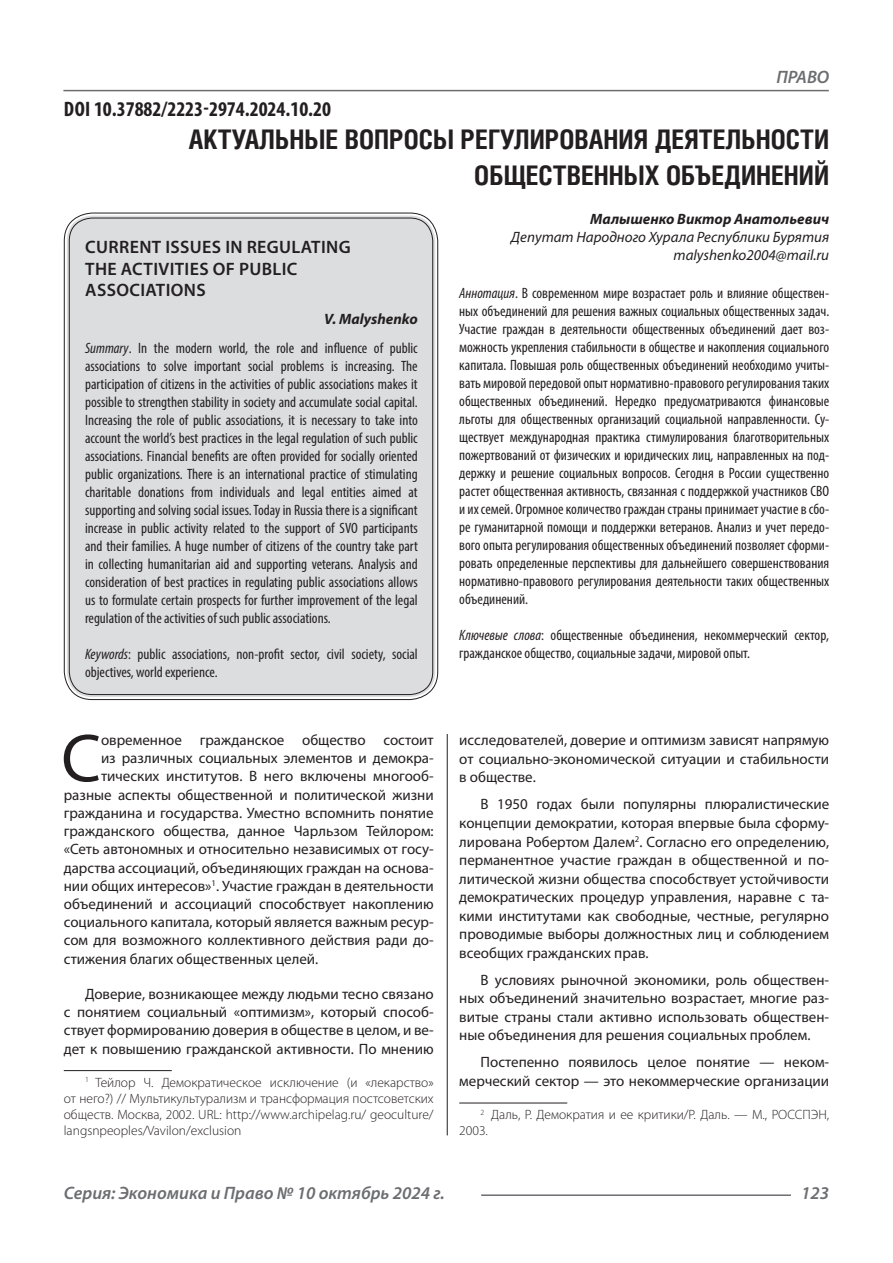
<style>
.page{position:relative;width:893px;height:1263px;background:#fff}
.page>*{position:absolute;margin:0;border:0;box-sizing:border-box;transform-origin:0 0}
.Статья_текст_первый{font:68.4px "Myriad Pro";color:#231f20}
.Статья_название{font:700 27px/36px "Helios Cond C";color:#231f20;text-align:right}
.ДОИ{font:700 condensed 21px "Myriad Pro";color:#231f20}
.Статья_название_англ{font:600 18px/21.6px "Myriad Pro";letter-spacing:.02em;color:#231f20}
.t1{font:italic 600 18px "Myriad Pro";color:#6c6d70}
.Статья_аннотация_тек{font:condensed 15px/18px "Myriad Pro";color:#231f20;text-align:justify}
.Статья_аннотация_анг{font:condensed 15px/18px "Myriad Pro";color:#231f20;text-align:justify}
.Статья_текст{font:15px/18.6px "Myriad Pro";color:#231f20;text-align:justify}
.Статья_текст_первый-2{font:15px "Myriad Pro";color:#231f20}
.Статья_автор_инфо{font:italic 15px "Myriad Pro";color:#231f20}
.Статья_автор_инфо-2{font:italic 700 15px "Myriad Pro";color:#231f20}
.Статья_автор_англ{font:italic 700 15px "Myriad Pro";color:#231f20}
.Сноска{font:300 13.5px/16.2px "Myriad Pro";color:#231f20;text-align:justify}
.s1{font-style:italic}
</style>
<div class="page">
<hr style="left:447px;top:128px;width:1px;height:1007px;background:#231f20">
<hr style="left:63px;top:90px;width:766px;height:1px;background:#6c6d70">
<hr style="left:481px;top:1194px;width:310px;height:2px;background:#6c6d70">
<div style="left:443px;top:128px;width:10px;height:606px;background:#fff"></div>
<div style="left:67px;top:216px;width:368px;height:481px;background:#dcdddf;border-radius:26px"></div>
<hr style="left:64px;top:1070px;width:108px;height:1px;background:#231f20">
<hr style="left:459px;top:1103px;width:108px;height:1px;background:#231f20">
<p class="ДОИ" style="left:64px;top:96px;width:269px">DOI 10.37882/2223-2974.2024.10.20</p>
<p class="t1" style="left:776px;top:66px;width:54px">ПРАВО</p>
<p class="Статья_название" style="left:189px;top:121px;width:642px">АКТУАЛЬНЫЕ ВОПРОСЫ РЕГУЛИРОВАНИЯ ДЕЯТЕЛЬНОСТИ<br>ОБЩЕСТВЕННЫХ ОБЪЕДИНЕНИЙ</p>
<p class="Статья_автор_инфо-2" style="left:590px;top:209px;width:240px">Малышенко Виктор Анатольевич</p>
<p class="Статья_автор_инфо" style="left:511px;top:227px;width:319px">Депутат Народного Хурала Республики Бурятия</p>
<p class="Статья_автор_инфо" style="left:674px;top:245px;width:157px">malyshenko2004@mail.ru</p>
<p class="Статья_аннотация_тек" style="left:459px;top:284px;width:371px"><span class="s1">Аннотация</span>. В современном мире возрастает роль и влияние обществен&shy;ных объединений для решения важных социальных общественных задач.<br>Участие граждан в деятельности общественных объединений дает воз&shy;можность укрепления стабильности в обществе и накопления социального капитала. Повышая роль общественных объединений необходимо учиты&shy;вать мировой передовой опыт нормативно-правового регулирования таких общественных объединений. Нередко предусматриваются финансовые льготы для общественных организаций социальной направленности. Су&shy;ществует международная практика стимулирования благотворительных пожертвований от физических и юридических лиц, направленных на под&shy;держку и решение социальных вопросов. Сегодня в России существенно растет общественная активность, связанная с поддержкой участников СВО и их семей. Огромное количество граждан страны принимает участие в сбо&shy;ре гуманитарной помощи и поддержки ветеранов. Анализ и учет передо&shy;вого опыта регулирования общественных объединений позволяет сформи&shy;ровать определенные перспективы для дальнейшего совершенствования нормативно-правового регулирования деятельности таких общественных объединений.</p>
<p class="Статья_аннотация_тек" style="left:459px;top:626px;width:371px"><span class="s1">Ключевые слова</span>: общественные объединения, некоммерческий сектор, гражданское общество, социальные задачи, мировой опыт.</p>
<p class="Статья_название_англ" style="left:85px;top:236px;width:267px">CURRENT ISSUES IN REGULATING<br>THE ACTIVITIES OF PUBLIC<br>ASSOCIATIONS</p>
<p class="Статья_автор_англ" style="left:324px;top:309px;width:95px">V. Malyshenko</p>
<p class="Статья_аннотация_анг" style="left:85px;top:339px;width:334px"><span class="s1">Summary</span>. In the modern world, the role and influence of public associations to solve important social problems is increasing. The participation of citizens in the activities of public associations makes it possible to strengthen stability in society and accumulate social capital.<br>Increasing the role of public associations, it is necessary to take into account the world’s best practices in the legal regulation of such public associations. Financial benefits are often provided for socially oriented public organizations. There is an international practice of stimulating charitable donations from individuals and legal entities aimed at supporting and solving social issues. Today in Russia there is a significant increase in public activity related to the support of SVO participants and their families. A huge number of citizens of the country take part in collecting humanitarian aid and supporting veterans. Analysis and consideration of best practices in regulating public associations allows us to formulate certain prospects for further improvement of the legal regulation of the activities of such public associations.</p>
<p class="Статья_аннотация_анг" style="left:85px;top:645px;width:334px"><span class="s1">Keywords</span>: public associations, non-profit sector, civil society, social objectives, world experience.</p>
<p class="Статья_текст_первый" style="left:61px;top:716px;width:41px">С</p>
<p class="Статья_текст_первый-2" style="left:101px;top:731px;width:334px">овременное гражданское общество состоит</p>
<p class="Статья_текст_первый-2" style="left:101px;top:749px;width:334px">из различных социальных элементов и демокра-</p>
<p class="Статья_текст_первый-2" style="left:101px;top:767px;width:334px">тических институтов. В него включены многооб-</p>
<p class="Статья_текст_первый-2" style="left:64px;top:785px;width:371px">разные аспекты общественной и политической жизни</p>
<p class="Статья_текст_первый-2" style="left:64px;top:803px;width:371px">гражданина и государства. Уместно вспомнить понятие</p>
<p class="Статья_текст_первый-2" style="left:64px;top:822px;width:371px">гражданского общества, данное Чарльзом Тейлором:</p>
<p class="Статья_текст_первый-2" style="left:64px;top:840px;width:371px">«Сеть автономных и относительно независимых от госу-</p>
<p class="Статья_текст_первый-2" style="left:64px;top:858px;width:371px">дарства ассоциаций, объединяющих граждан на основа-</p>
<p class="Статья_текст_первый-2" style="left:64px;top:876px;width:371px">нии общих интересов»<sup>1</sup>. Участие граждан в деятельности</p>
<p class="Статья_текст_первый-2" style="left:64px;top:895px;width:371px">объединений и ассоциаций способствует накоплению</p>
<p class="Статья_текст_первый-2" style="left:64px;top:913px;width:371px">социального капитала, который является важным ресур-</p>
<p class="Статья_текст_первый-2" style="left:64px;top:931px;width:371px">сом для возможного коллективного действия ради до-</p>
<p class="Статья_текст_первый-2" style="left:64px;top:949px;width:255px">стижения благих общественных целей.</p>
<p class="Статья_текст" style="left:64px;top:984px;width:371px;text-indent:21px">Доверие, возникающее между людьми тесно связано с понятием социальный «оптимизм», который способ&shy;ствует формированию доверия в обществе в целом, и ве&shy;дет к повышению гражданской активности. По мнению</p>
<p class="Сноска" style="left:64px;top:1074px;width:371px;text-indent:21px"><sup>1</sup> Тейлор Ч. Демократическое исключение (и «лекарство» от него?) // Мультикультурализм и трансформация постсоветских обществ. Москва, 2002. URL: http://www.archipelag.ru/ geoculture/ langsnpeoples/Vavilon/exclusion</p>
<p class="Статья_текст" style="left:459px;top:731px;width:371px">исследователей, доверие и оптимизм зависят напрямую от социально-экономической ситуации и стабильности в обществе.</p>
<p class="Статья_текст" style="left:459px;top:795px;width:371px;text-indent:21px">В 1950 годах были популярны плюралистические концепции демократии, которая впервые была сформу&shy;лирована Робертом Далем<sup>2</sup>. Согласно его определению, перманентное участие граждан в общественной и по&shy;литической жизни общества способствует устойчивости демократических процедур управления, наравне с та&shy;кими институтами как свободные, честные, регулярно проводимые выборы должностных лиц и соблюдением всеобщих гражданских прав.</p>
<p class="Статья_текст" style="left:459px;top:970px;width:371px;text-indent:21px">В условиях рыночной экономики, роль обществен&shy;ных объединений значительно возрастает, многие раз&shy;витые страны стали активно использовать обществен&shy;ные объединения для решения социальных проблем.</p>
<p class="Статья_текст" style="left:459px;top:1053px;width:371px;text-align:right">Постепенно появилось целое понятие — неком&shy;мерческий сектор — это некоммерческие организации</p>
<p class="Сноска" style="left:459px;top:1106px;width:371px;text-indent:21px"><sup>2</sup> Даль, Р. Демократия и ее критики/Р. Даль. — М., РОССПЭН,<br>2003.</p>
<p class="t1" style="left:64px;top:1182px;width:383px">Серия: Экономика и Право № 10 октябрь 2024 г.</p>
<p class="t1" style="left:801px;top:1182px;width:30px">123</p>
</div>
